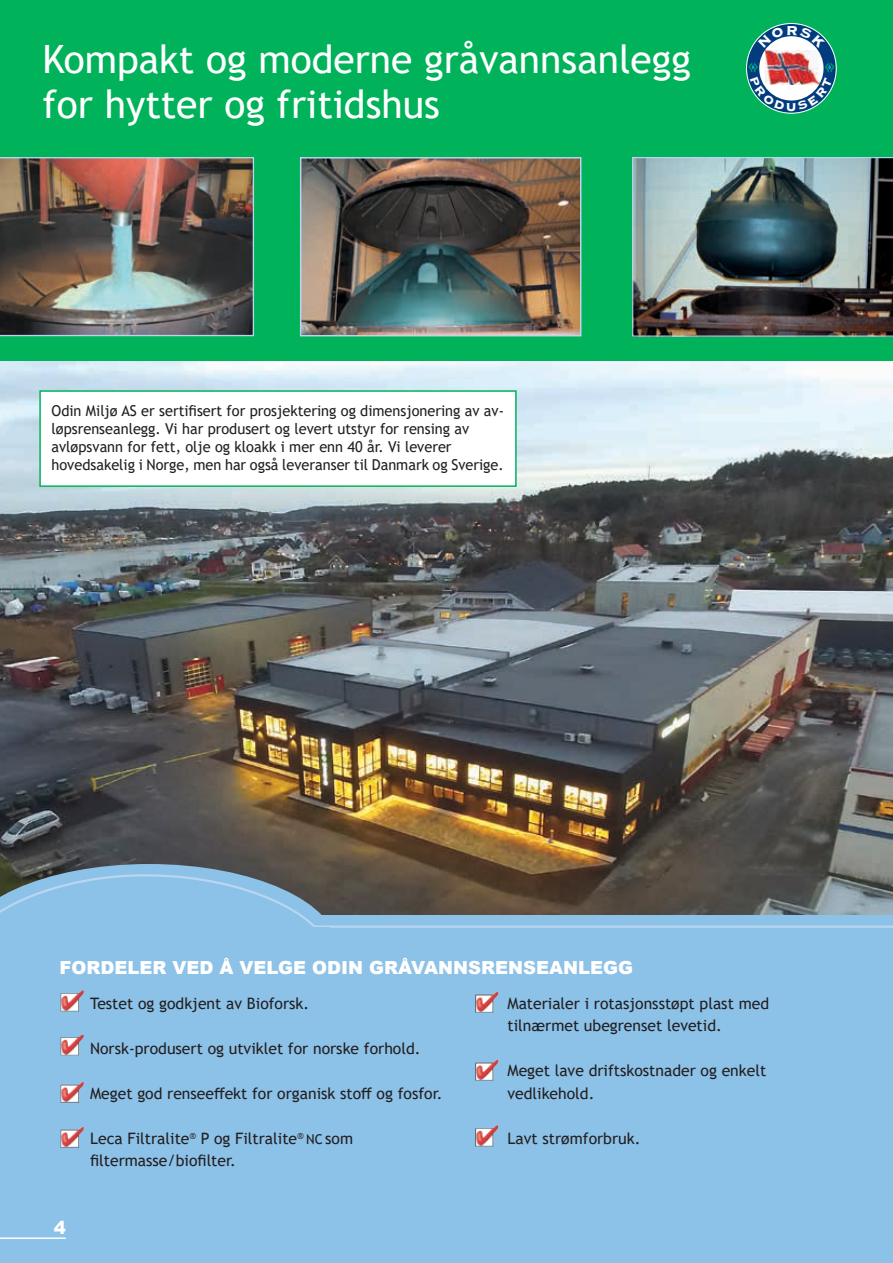
<style>
.page{position:relative;width:893px;height:1263px;background:#fff}
.page>*{position:absolute;margin:0;border:0;box-sizing:border-box;transform-origin:0 0}
.t1{font:39px/45px "Trebuchet MS";color:#fff}
.t2{font:900 18px "Arial";color:#fff}
.t3{font:15.75px/22.5px "Trebuchet MS";color:#231f20}
.t4{font:15px/18px "Trebuchet MS";color:#231f20}
.s1{font-size:13.5px}
</style>
<div class="page">
<div style="left:0;top:0;width:893px;height:374px;background:#00b25a"></div>
<img style="left:299px;top:157px;width:283px;height:180px">
<svg style="left:755px;top:34px;width:71px;height:70px"></svg>
<img style="left:766px;top:50px;width:53px;height:12px">
<div style="left:747px;top:24px;width:89px;height:89px;border:12px solid #003c7e;border-radius:50%"></div>
<img style="left:0;top:361px;width:893px;height:554px">
<img style="left:632px;top:157px;width:261px;height:180px">
<img style="left:0;top:157px;width:254px;height:179px">
<svg style="left:39px;top:389px;width:478px;height:99px"></svg>
<div style="left:0;top:915px;width:893px;height:348px;background:#8cc1e8"></div>
<svg style="left:0;top:864px;width:338px;height:148px"></svg>
<hr style="left:314px;top:925px;width:579px;height:3px;background:#b9d6f1">
<hr style="left:0;top:1237px;width:66px;height:2px;background:#fff">
<svg style="left:0;top:872px;width:329px;height:71px"></svg>
<img style="left:61px;top:990px;width:23px;height:21px">
<img style="left:61px;top:1035px;width:23px;height:20px">
<img style="left:61px;top:1082px;width:23px;height:21px">
<img style="left:61px;top:1126px;width:23px;height:21px">
<img style="left:475px;top:991px;width:23px;height:21px">
<img style="left:475px;top:1059px;width:23px;height:21px">
<img style="left:475px;top:1125px;width:23px;height:21px">
<svg style="left:758px;top:26px;width:67px;height:22px"></svg>
<img style="left:748px;top:62px;width:86px;height:49px">
<h1 class="t1" style="left:43px;top:37px;width:650px">Kompakt og moderne gråvannsanlegg for hytter og fritidshus</h1>
<p class="t4" style="left:52px;top:402px;width:454px">Odin Miljø AS er sertifisert for prosjektering og dimensjonering av av&shy;løpsrenseanlegg. Vi har produsert og levert utstyr for rensing av avløpsvann for fett, olje og kloakk i mer enn 40 år. Vi leverer hovedsakelig i Norge, men har også leveranser til Danmark og Sverige.</p>
<p class="t2" style="left:60px;top:954px;width:575px">FORDELER VED Å VELGE ODIN GRÅVANNSRENSEANLEGG</p>
<p class="t2" style="left:54px;top:1215px;width:14px">4</p>
<p class="t3" style="left:90px;top:992px;width:221px">Testet og godkjent av Bioforsk.</p>
<p class="t3" style="left:90px;top:1037px;width:332px">Norsk-produsert og utviklet for norske forhold.</p>
<p class="t3" style="left:90px;top:1082px;width:354px">Meget god renseeffekt for organisk stoff og fosfor.</p>
<p class="t3" style="left:90px;top:1127px;width:264px">Leca Filtralite<sup>®</sup> P og Filtralite<sup>®</sup> <span class="s1">NC</span> som filtermasse/biofilter.</p>
<p class="t3" style="left:507px;top:992px;width:263px">Materialer i rotasjonsstøpt plast med tilnærmet ubegrenset levetid.</p>
<p class="t3" style="left:507px;top:1059px;width:260px">Meget lave driftskostnader og enkelt vedlikehold.</p>
<p class="t3" style="left:507px;top:1127px;width:134px">Lavt strømforbruk.</p>
</div>
